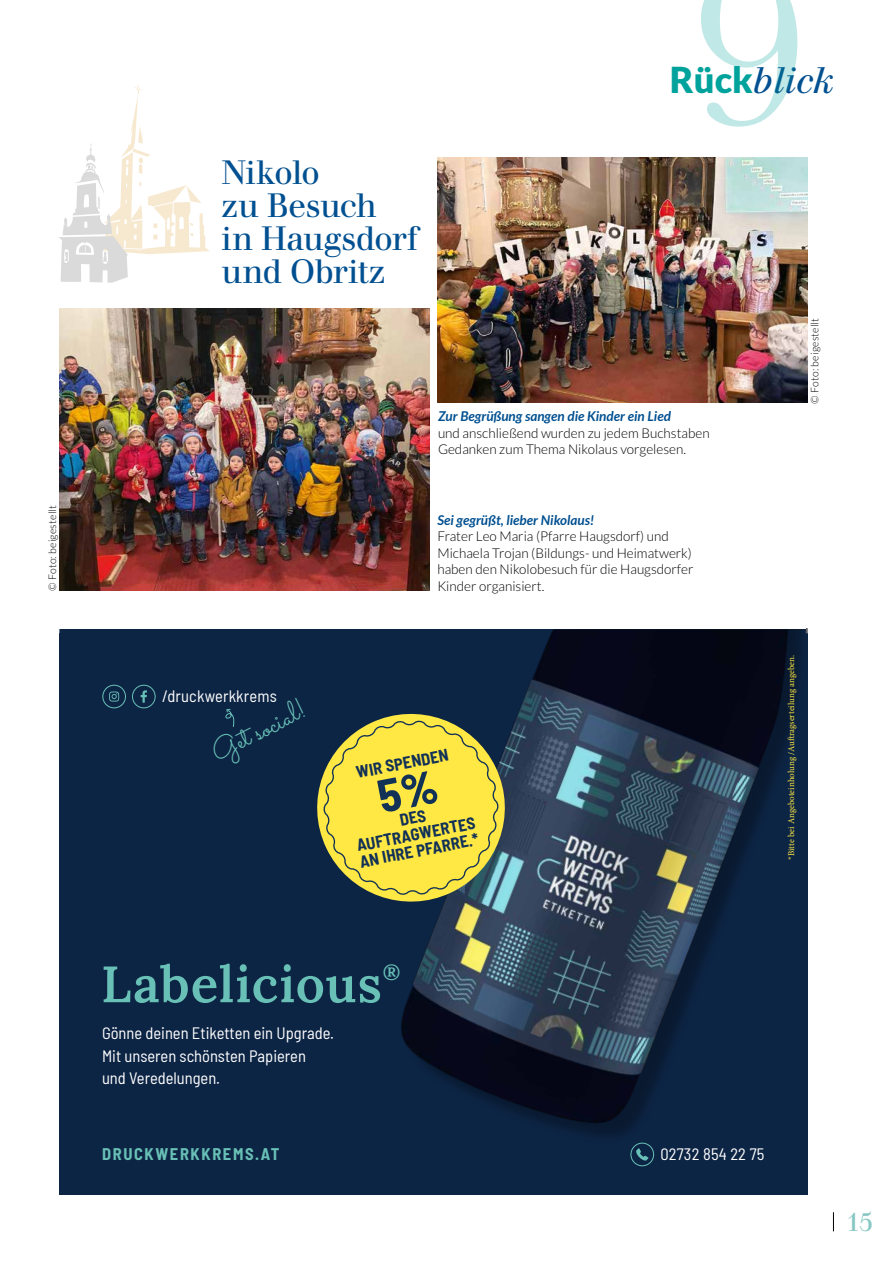
<style>
.page{position:relative;width:893px;height:1263px;background:#fff}
.page>*{position:absolute;margin:0;border:0;box-sizing:border-box;transform-origin:0 0}
.t1{font:234px "Baskerville";color:#00a29c}
.t2{font:600 51px "Lora";letter-spacing:.015em;color:#68c0b6}
.t3{font:italic 36px "Walbaum LT";color:#005091}
.t4{font:33px/33px "Walbaum LT";letter-spacing:-.025em;color:#005091}
.t5{font:29.1px "Sacramento";color:#68c0b6}
.t6{font:25.5px "Walbaum LT";color:#87c7c4}
.t7{font:600 19.5px "Lora";color:#68c0b6}
.t8{font:semi-condensed 16.5px/22.5px "Barlow";color:#fff}
.t9{font:700 semi-condensed 16.5px/16.5px "Barlow";color:#123157;text-align:center}
.t10{font:700 semi-condensed 16.5px "Barlow";letter-spacing:.1em;color:#68c0b6}
.t11{font:300 13.5px/16.5px "Lato";color:#000}
.t12{font:italic 700 13.5px "Lato";color:#005091}
.t13{font:300 10.5px "Lato";letter-spacing:.015em;color:#000}
.t14{font:9px "Minion Pro";letter-spacing:-.005em;color:#ffe843}
.s1{font-family:"Lato";font-weight:900;font-style:normal;color:#00a29c}
</style>
<div class="page">
<svg style="left:833px;top:1212px;width:1px;height:19px"></svg>
<div style="left:60px;top:629px;width:748px;height:566px;background:#0d2545"></div>
<svg style="left:225px;top:709px;width:10px;height:18px"></svg>
<img style="left:401px;top:629px;width:407px;height:538px">
<div style="left:132px;top:685px;width:24px;height:23px;border:1px solid #68c0b6;border-radius:50%"></div>
<svg style="left:141px;top:690px;width:6px;height:13px"></svg>
<svg style="left:109px;top:691px;width:10px;height:10px"></svg>
<div style="left:102px;top:685px;width:24px;height:23px;border:1px solid #68c0b6;border-radius:50%"></div>
<svg style="left:317px;top:701px;width:201px;height:214px"></svg>
<img style="left:59px;top:309px;width:370px;height:282px">
<img style="left:437px;top:158px;width:370px;height:245px">
<svg style="left:59px;top:85px;width:150px;height:198px"></svg>
<svg style="left:323px;top:720px;width:175px;height:175px;background:#dacb44"></svg>
<p class="t13" style="left:47px;top:591px;width:87px;rotate:-90deg">© Foto: beigestellt</p>
<h3 class="t4" style="left:222px;top:156px;width:198px">Nikolo<br>zu Besuch<br>in Haugsdorf und Obritz</h3>
<h1 class="t1" style="left:691px;top:-102px;width:118px">9</h1>
<h3 class="t3" style="left:670px;top:58px;width:166px"><span class="s1">Rück</span>blick</h3>
<p class="t12" style="left:438px;top:409px;width:235px">Zur Begrüßung sangen die Kinder ein Lied</p>
<p class="t11" style="left:438px;top:425px;width:273px">und anschließend wurden zu jedem Buchstaben<br>Gedanken zum Thema Nikolaus vorgelesen.</p>
<p class="t13" style="left:809px;top:404px;width:87px;rotate:-90deg">© Foto: beigestellt</p>
<p class="t12" style="left:437px;top:512px;width:159px">Sei gegrüßt, lieber Nikolaus!</p>
<p class="t11" style="left:437px;top:528px;width:258px">Frater Leo Maria (Pfarre Haugsdorf) und Michaela Trojan (Bildungs- und Heimatwerk) haben den Nikolobesuch für die Haugsdorfer Kinder organisiert.</p>
<p class="t8" style="left:162px;top:684px;width:116px">/druckwerkkrems</p>
<h3 class="t5" style="left:205px;top:737px;width:103px;rotate:-27deg">Get social!</h3>
<p class="t9" style="left:355px;top:763px;width:95px;rotate:-11deg">WIR SPENDEN</p>
<p class="t9" style="left:352px;top:820px;width:122px;rotate:-11deg">DES<br>AUFTRAGWERTES<br>AN IHRE PFARRE.*</p>
<p class="t14" style="left:785px;top:860px;width:206px;rotate:-90deg">*Bitte bei Angeboteinholung /Auftragserteilung angeben.</p>
<h2 class="t2" style="left:101px;top:945px;width:282px">Labelicious</h2>
<h3 class="t7" style="left:383px;top:958px;width:19px">®</h3>
<p class="t8" style="left:102px;top:1021px;width:234px">Gönne deinen Etiketten ein Upgrade.<br>Mit unseren schönsten Papieren<br>und Veredelungen.</p>
<p class="t10" style="left:102px;top:1142px;width:179px">DRUCKWERKKREMS.AT</p>
<p class="t8" style="left:660px;top:1142px;width:105px">02732 854 22 75</p>
<h3 class="t6" style="left:846px;top:1207px;width:29px">15</h3>
</div>
